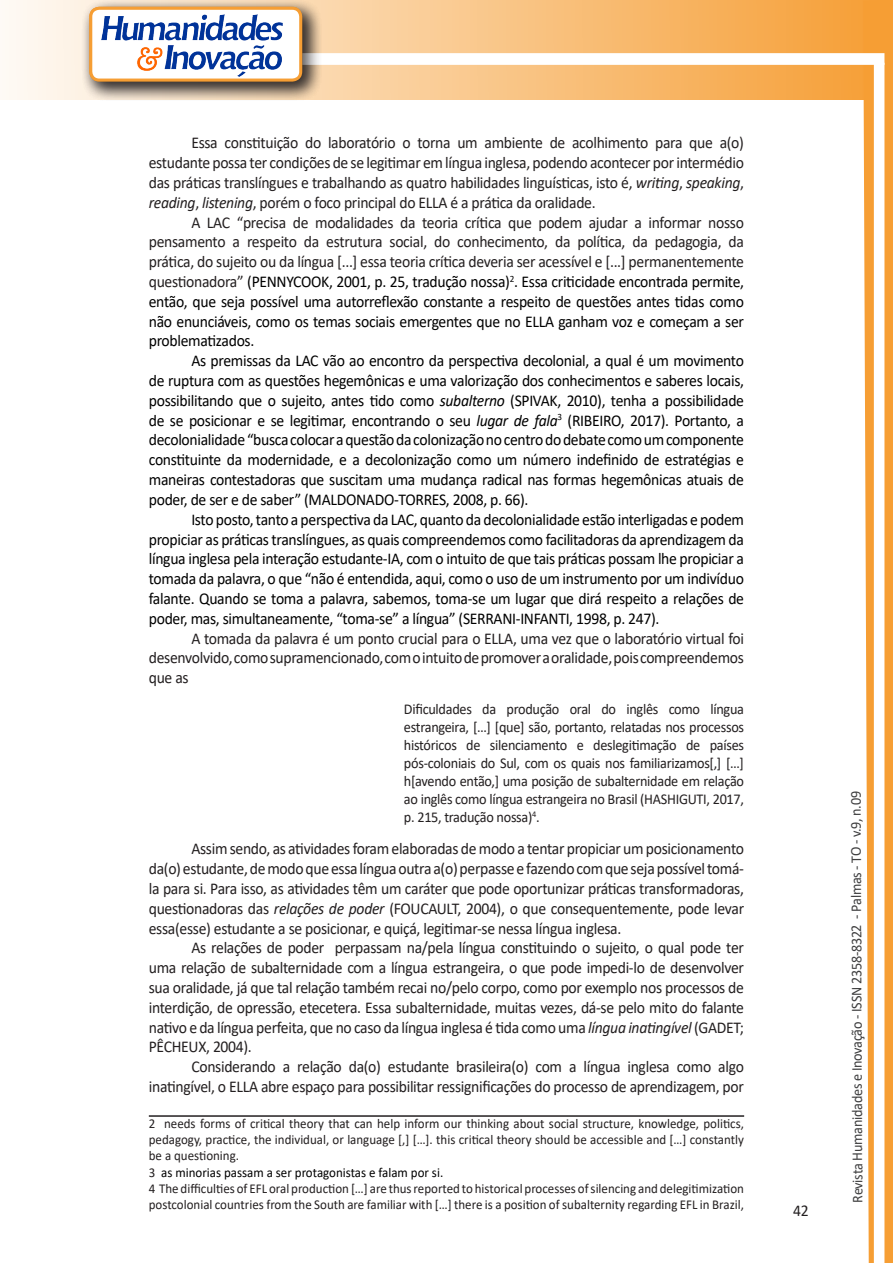
<style>
.page{position:relative;width:893px;height:1263px;background:#fff}
.page>*{position:absolute;margin:0;border:0;box-sizing:border-box;transform-origin:0 0}
.texto{font:16.5px/19.8px "Calibri";letter-spacing:-.02em;color:#231f20;text-align:justify;scale:.95 1}
.texto-2{font:16.5px/19.8px "Calibri";letter-spacing:-.02em;color:#000;text-align:justify;scale:.95 1}
.citacao{font:15px/18px "Calibri";letter-spacing:-.02em;color:#231f20;text-align:justify;scale:.95 1}
.t1{font:15px "Calibri";letter-spacing:-.025em;color:#3e3e3f;scale:.95 1}
.Rodapé{font:13.5px/16.2px "Calibri";color:#231f20;text-align:justify;scale:.96 1}
.Rodapé-2{font:13.5px "Calibri";color:#000;scale:.96 1}
.s1{font-style:italic}
.s2{color:#000}
.s3{color:#231f20}
</style>
<div class="page">
<svg style="left:5px;top:0;width:858px;height:100px;background:#f9c484"></svg>
<div style="left:302px;top:53px;width:582px;height:12px;background:#fff;border:2px solid #fff"></div>
<svg style="left:863px;top:0;width:30px;height:1263px"></svg>
<div style="left:81px;top:0;width:241px;height:102px;background:#231f20;opacity:.75"></div>
<div style="left:91px;top:8px;width:210px;height:72px;background:#fff;border-radius:9px"></div>
<div style="left:89px;top:7px;width:213px;height:75px;border:3px solid #f69e34;border-radius:9px"></div>
<img style="left:101px;top:14px;width:181px;height:62px">
<hr style="left:149px;top:1115px;width:595px;height:2px;background:#231f20">
<p class="texto" style="left:149px;top:133px;width:628px;text-indent:43px">Essa constituição do laboratório o torna um ambiente de acolhimento para que a(o) estudante possa ter condições de se legitimar em língua inglesa, podendo acontecer por intermédio das práticas translíngues e trabalhando as quatro habilidades linguísticas, isto é, <span class="s1">writing</span>, <span class="s1">speaking</span>, <span class="s1">reading</span>, <span class="s1">listening</span>, porém o foco principal do ELLA é a prática da oralidade.</p>
<p class="texto" style="left:149px;top:212px;width:628px;text-indent:43px">A LAC “precisa de modalidades da teoria crítica que podem ajudar a informar nosso pensamento a respeito da estrutura social, do conhecimento, da política, da pedagogia, da prática, do sujeito ou da língua [...] essa teoria crítica deveria ser acessível e [...] permanentemente questionadora” <span class="s2">(PENNYCOOK, 2001, p. 25, tradução nossa)</span><sup>2</sup><span class="s2">. Essa criticidade encontrada permite, então, que seja possível uma autorreflexão constante a respeito de questões antes tidas como não enunciáveis, como os temas sociais emergentes que no ELLA ganham voz e começam a ser problematizados.</span></p>
<p class="texto-2" style="left:149px;top:350px;width:628px;text-indent:43px">As premissas da LAC vão ao encontro da perspectiva decolonial, a qual é um movimento de ruptura com as questões hegemônicas e uma valorização dos conhecimentos e saberes locais, possibilitando que o sujeito, antes tido como <span class="s1">subalterno</span> (SPIVAK, 2010), tenha a possibilidade de se posicionar e se legitimar, encontrando o seu <span class="s1">lugar de fala</span><sup>3</sup> (RIBEIRO, 2017). Portanto, a decolonialidade “busca colocar a questão da colonização no centro do debate como um componente constituinte da modernidade, e a decolonização como um número indefinido de estratégias e maneiras contestadoras que suscitam uma mudança radical nas formas hegemônicas atuais de poder, de ser e de saber” (MALDONADO-TORRES, 2008, p. 66).</p>
<p class="texto-2" style="left:149px;top:509px;width:628px;text-indent:43px">Isto posto, tanto a perspectiva da LAC, quanto da decolonialidade estão interligadas e podem propiciar as práticas translíngues, as quais compreendemos como facilitadoras da aprendizagem da língua inglesa pela interação estudante-IA, com o intuito de que tais práticas possam lhe propiciar a tomada da palavra, o que “não é entendida, aqui, como o uso de um instrumento por um indivíduo falante. Quando se toma a palavra, sabemos, toma-se um lugar que dirá respeito a relações de poder, mas, simultaneamente, “toma-se” a língua” (SERRANI-INFANTI, 1998, p. 247).</p>
<p class="texto" style="left:149px;top:628px;width:628px;text-indent:43px">A tomada da palavra é um ponto crucial para o ELLA, uma vez que o laboratório virtual foi desenvolvido, como supramencionado, com o intuito de promover a oralidade, pois compreendemos que as</p>
<p class="citacao" style="left:404px;top:699px;width:360px">Dificuldades da produção oral do inglês como língua estrangeira, […] [que] são, portanto, relatadas nos processos históricos de silenciamento e deslegitimação de países pós-coloniais do Sul, com os quais nos familiarizamos[,] […] h[avendo então,] uma posição de subalternidade em relação ao inglês como língua estrangeira no Brasil (HASHIGUTI, 2017, p. 215, tradução nossa)<sup>4</sup>.</p>
<p class="texto" style="left:149px;top:839px;width:628px;text-indent:43px">Assim sendo, as atividades foram elaboradas de modo a tentar propiciar um posicionamento da(o) estudante, de modo que essa língua outra a(o) perpasse e fazendo com que seja possível tomá&shy;la para si. Para isso, as atividades têm um caráter que pode oportunizar práticas transformadoras, questionadoras das <span class="s1">relações de poder</span> (FOUCAULT, 2004), o que consequentemente, pode levar essa(esse) estudante a se posicionar, e quiçá, legitimar-se nessa língua inglesa.</p>
<p class="texto" style="left:149px;top:938px;width:628px;text-indent:43px">As relações de poder perpassam na/pela língua constituindo o sujeito, o qual pode ter uma relação de subalternidade com a língua estrangeira, o que pode impedi-lo de desenvolver sua oralidade, já que tal relação também recai no/pelo corpo, como por exemplo nos processos de interdição, de opressão, etecetera. Essa subalternidade, muitas vezes, dá-se pelo mito do falante nativo e da língua perfeita, que no caso da língua inglesa é tida como uma <span class="s1">língua inatingível</span> (GADET; PÊCHEUX, 2004).</p>
<p class="texto" style="left:149px;top:1056px;width:628px;text-align:right">Considerando a relação da(o) estudante brasileira(o) com a língua inglesa como algo inatingível, o ELLA abre espaço para possibilitar ressignificações do processo de aprendizagem, por</p>
<p class="Rodapé" style="left:149px;top:1115px;width:621px">2 needs forms of critical theory that can help inform our thinking about social structure, knowledge, politics, pedagogy, practice, the individual, or language [,] […]. this critical theory should be accessible and […] constantly be a questioning.</p>
<p class="Rodapé-2" style="left:149px;top:1163px;width:308px"><span class="s3">3</span> as minorias passam a ser protagonistas e falam por si.</p>
<p class="Rodapé" style="left:149px;top:1180px;width:621px">4 The difficulties of EFL oral production […] are thus reported to historical processes of silencing and delegitimization postcolonial countries from the South are familiar with […] there is a position of subalternity regarding EFL in Brazil,</p>
<p class="texto" style="left:793px;top:1200px;width:18px">42</p>
<p class="t1" style="left:846px;top:1203px;width:435px;rotate:-90deg">Revista Humanidades e Inovação - ISSN 2358-8322 - Palmas - TO - v.9, n.09</p>
</div>
